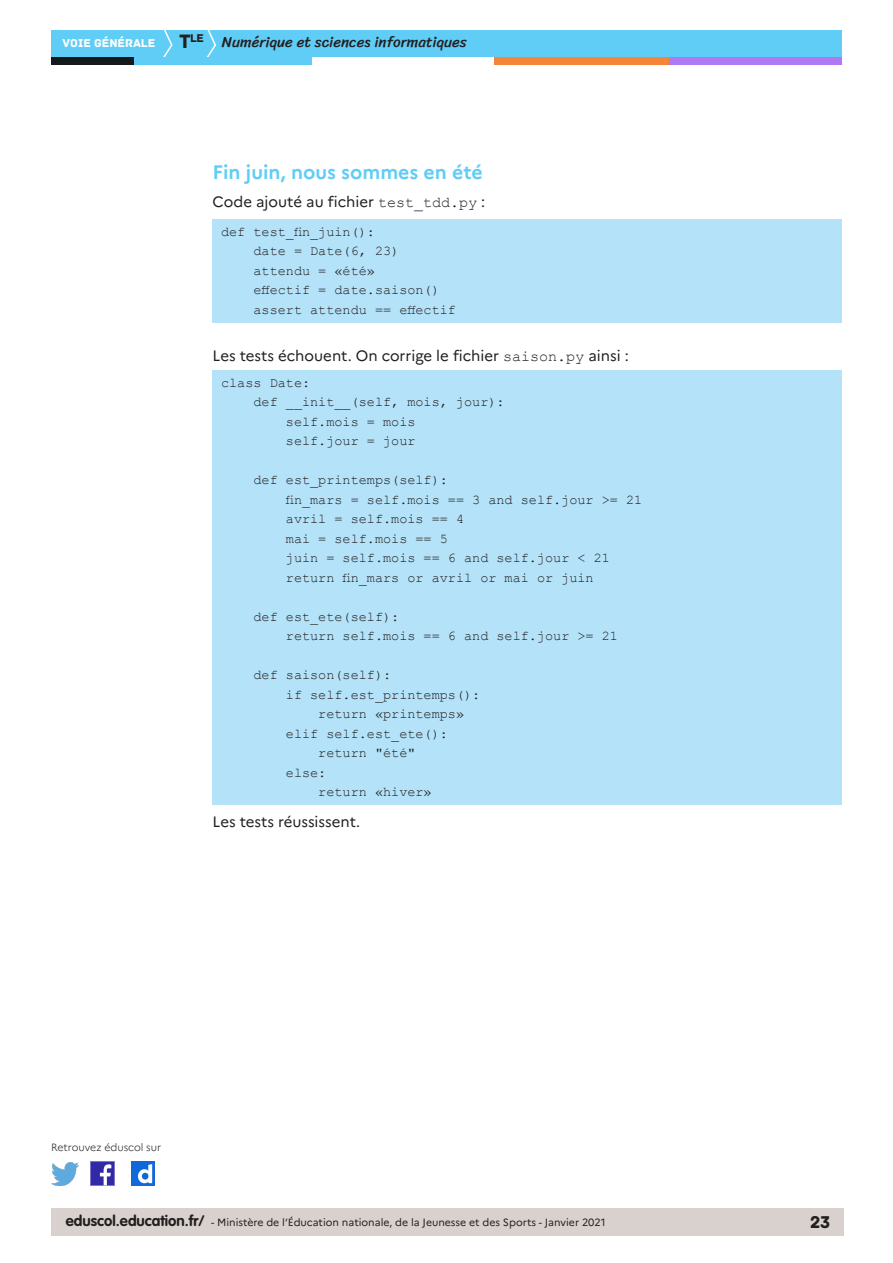
<style>
.page{position:relative;width:893px;height:1263px;background:#fff}
.page>*{position:absolute;margin:0;border:0;box-sizing:border-box;transform-origin:0 0}
._03_titre_2{font:700 19.5px "Marianne";color:#5fcdf5}
.t1{font:18px "Archive";color:#231f20}
.Texte_courant{font:15px "Marianne";color:#231f20}
.t2{font:15px "Sriracha";color:#231f20}
._08_txt_encadré{font:13.5px "Courier New";color:#231f20}
.t3{font:12px "Archive";color:#fff}
.t4{font:11.85px "Archive";color:#231f20}
.t5{font:10.5px "Marianne";color:#231f20}
.t6{font:300 10.5px "Marianne";color:#231f20}
.s1{font-size:20.4px}
.s2{font-family:"Courier New"}
.s3{font-family:"VAG Rounded Std";font-weight:700;font-size:15px}
</style>
<div class="page">
<div style="left:51px;top:1209px;width:792px;height:27px;background:#d8d1ce"></div>
<div style="left:51px;top:30px;width:791px;height:27px;background:#5fcdf5"></div>
<svg style="left:163px;top:30px;width:10px;height:27px"></svg>
<svg style="left:207px;top:30px;width:9px;height:27px"></svg>
<div style="left:133px;top:57px;width:179px;height:8px;background:#5fcdf5"></div>
<div style="left:51px;top:57px;width:82px;height:8px;background:#141a1c"></div>
<div style="left:667px;top:57px;width:175px;height:8px;background:#b078f2"></div>
<div style="left:494px;top:57px;width:175px;height:8px;background:#f48437"></div>
<img style="left:91px;top:1162px;width:23px;height:23px">
<img style="left:51px;top:1163px;width:28px;height:22px">
<img style="left:132px;top:1162px;width:22px;height:23px">
<div style="left:213px;top:219px;width:629px;height:103px;background:#b4e3f9"></div>
<div style="left:213px;top:370px;width:629px;height:435px;background:#b4e3f9"></div>
<p class="t4" style="left:179px;top:31px;width:26px"><span class="s1">T</span>le</p>
<p class="t3" style="left:63px;top:36px;width:94px">VOIE GÉNÉRALE</p>
<p class="t2" style="left:222px;top:33px;width:246px">Numérique et sciences informatiques</p>
<p class="_03_titre_2" style="left:213px;top:161px;width:272px">Fin juin, nous sommes en été</p>
<p class="Texte_courant" style="left:213px;top:193px;width:274px">Code ajouté au fichier <span class="s2">test_tdd.py</span> :</p>
<p class="_08_txt_encadré" style="left:221px;top:223px;width:155px">def test_fin_juin():</p>
<p class="_08_txt_encadré" style="left:254px;top:243px;width:147px">date = Date(6, 23)</p>
<p class="_08_txt_encadré" style="left:254px;top:262px;width:123px">attendu = «été»</p>
<p class="_08_txt_encadré" style="left:254px;top:282px;width:188px">effectif = date.saison()</p>
<p class="_08_txt_encadré" style="left:254px;top:301px;width:204px">assert attendu == effectif</p>
<p class="Texte_courant" style="left:213px;top:346px;width:418px">Les tests échouent. On corrige le fichier <span class="s2">saison.py</span> ainsi :</p>
<p class="_08_txt_encadré" style="left:221px;top:374px;width:91px">class Date:</p>
<p class="_08_txt_encadré" style="left:254px;top:394px;width:253px">def __init__(self, mois, jour):</p>
<p class="_08_txt_encadré" style="left:286px;top:413px;width:131px">self.mois = mois</p>
<p class="_08_txt_encadré" style="left:286px;top:433px;width:131px">self.jour = jour</p>
<p class="_08_txt_encadré" style="left:254px;top:472px;width:196px">def est_printemps(self):</p>
<p class="_08_txt_encadré" style="left:286px;top:491px;width:358px">fin_mars = self.mois == 3 and self.jour &gt;= 21</p>
<p class="_08_txt_encadré" style="left:286px;top:511px;width:180px">avril = self.mois == 4</p>
<p class="_08_txt_encadré" style="left:286px;top:530px;width:164px">mai = self.mois == 5</p>
<p class="_08_txt_encadré" style="left:286px;top:550px;width:326px">juin = self.mois == 6 and self.jour &lt; 21</p>
<p class="_08_txt_encadré" style="left:286px;top:569px;width:309px">return fin_mars or avril or mai or juin</p>
<p class="_08_txt_encadré" style="left:254px;top:608px;width:147px">def est_ete(self):</p>
<p class="_08_txt_encadré" style="left:286px;top:628px;width:334px">return self.mois == 6 and self.jour &gt;= 21</p>
<p class="_08_txt_encadré" style="left:254px;top:667px;width:139px">def saison(self):</p>
<p class="_08_txt_encadré" style="left:286px;top:686px;width:196px">if self.est_printemps():</p>
<p class="_08_txt_encadré" style="left:318px;top:706px;width:147px">return «printemps»</p>
<p class="_08_txt_encadré" style="left:286px;top:725px;width:164px">elif self.est_ete():</p>
<p class="_08_txt_encadré" style="left:318px;top:745px;width:99px">return "été"</p>
<p class="_08_txt_encadré" style="left:286px;top:764px;width:42px">else:</p>
<p class="_08_txt_encadré" style="left:318px;top:784px;width:115px">return «hiver»</p>
<p class="Texte_courant" style="left:213px;top:812px;width:149px">Les tests réussissent.</p>
<p class="t6" style="left:51px;top:1141px;width:112px">Retrouvez éduscol sur</p>
<p class="t5" style="left:66px;top:1216px;width:541px"><span class="s3">eduscol.education.fr/</span> - Ministère de l’Éducation nationale, de la Jeunesse et des Sports - Janvier 2021</p>
<h2 class="t1" style="left:810px;top:1211px;width:22px">23</h2>
</div>
